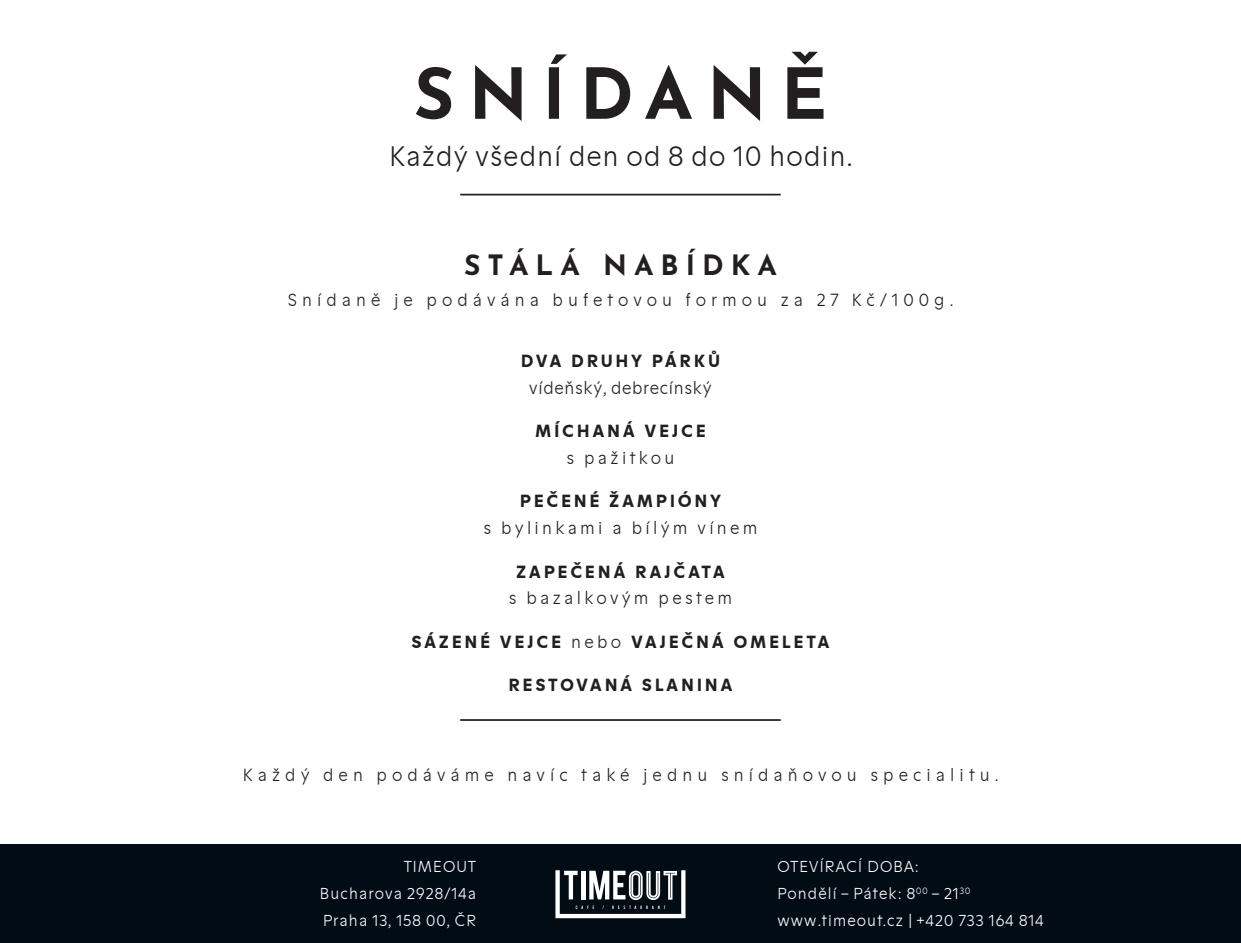
<style>
.page{position:relative;width:1241px;height:943px;background:#fff}
.page>*{position:absolute;margin:0;border:0;box-sizing:border-box;transform-origin:0 0}
.t1{font:700 70px "Josefin Sans";letter-spacing:.2em;color:#231f20}
.t2{font:300 28px "Motif";color:#231f20}
.t3{font:700 28px "Josefin Sans";letter-spacing:.25em;color:#231f20}
.t4{font:700 17.5px "Motif";letter-spacing:.15em;color:#231f20}
.t5{font:300 17.5px "Motif";letter-spacing:.24em;color:#231f20}
.t6{font:300 17.5px "Motif";letter-spacing:.15em;color:#231f20}
.t7{font:300 17.5px "Motif";color:#231f20}
.t8{font:300 15.75px/27.1px "Motif";letter-spacing:.03em;color:#fff;text-align:justify}
.s1{font-weight:300}
</style>
<div class="page">
<hr style="left:460px;top:194px;width:320px;height:1px;background:#231f20">
<div style="left:0;top:845px;width:1240px;height:98px;background:#020c15"></div>
<svg style="left:555px;top:870px;width:130px;height:48px"></svg>
<hr style="left:460px;top:719px;width:320px;height:2px;background:#231f20">
<h1 class="t1" style="left:413px;top:32px;width:415px">SNÍDANĚ</h1>
<h2 class="t2" style="left:388px;top:141px;width:466px">Každý všední den od 8 do 10 hodin.</h2>
<h2 class="t3" style="left:464px;top:240px;width:314px">STÁLÁ NABÍDKA</h2>
<p class="t5" style="left:287px;top:290px;width:667px">Snídaně je podávána bufetovou formou za 27 Kč/100g.</p>
<p class="t4" style="left:521px;top:351px;width:201px">DVA DRUHY PÁRKŮ</p>
<p class="t7" style="left:529px;top:378px;width:185px">vídeňský, debrecínský</p>
<p class="t4" style="left:535px;top:421px;width:172px">MÍCHANÁ VEJCE</p>
<p class="t6" style="left:566px;top:448px;width:110px">s pažitkou</p>
<p class="t4" style="left:520px;top:491px;width:203px">PEČENÉ ŽAMPIÓNY</p>
<p class="t6" style="left:483px;top:518px;width:276px">s bylinkami a bílým vínem</p>
<p class="t4" style="left:516px;top:561px;width:210px">ZAPEČENÁ RAJČATA</p>
<p class="t6" style="left:508px;top:588px;width:226px">s bazalkovým pestem</p>
<p class="t4" style="left:411px;top:631px;width:419px">SÁZENÉ VEJCE <span class="s1">nebo</span> VAJEČNÁ OMELETA</p>
<p class="t4" style="left:508px;top:674px;width:226px">RESTOVANÁ SLANINA</p>
<p class="t5" style="left:242px;top:764px;width:757px">Každý den podáváme navíc také jednu snídaňovou specialitu.</p>
<p class="t8" style="left:319px;top:852px;width:158px;text-indent:84px">TIMEOUT Bucharova 2928/14a Praha 13, 158 00, ČR</p>
<p class="t8" style="left:777px;top:853px;width:268px;text-align:left">OTEVÍRACÍ DOBA:<br>Pondělí – Pátek: 8<sup>00</sup> – 21<sup>30 </sup>www.timeout.cz | +420 733 164 814</p>
</div>
